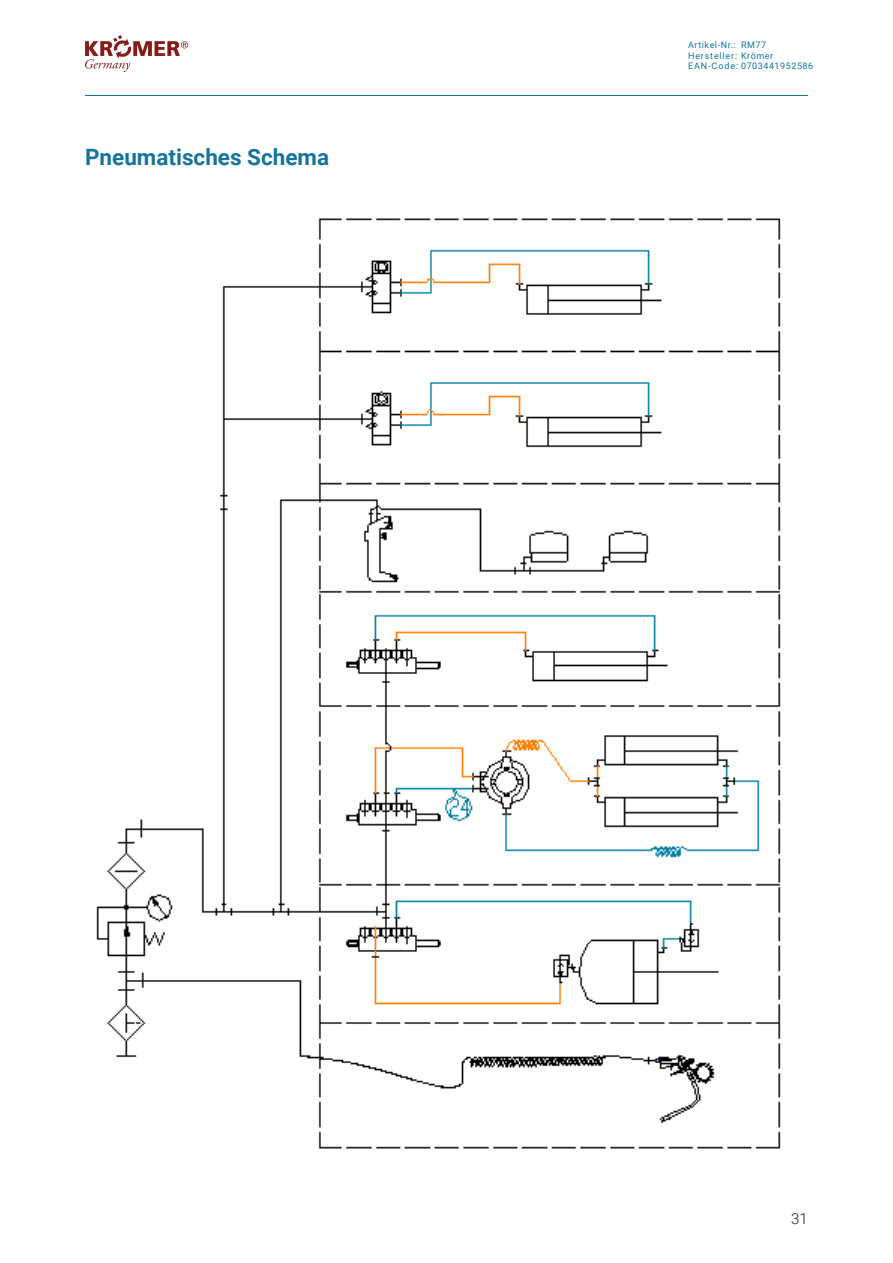
<style>
.page{position:relative;width:893px;height:1263px;background:#fff}
.page>*{position:absolute;margin:0;border:0;box-sizing:border-box;transform-origin:0 0}
.t1{font:700 22.5px "Roboto";color:#16749b}
.t2{font:300 15px "Roboto";color:#231f20}
.t3{font:9px/10.8px "Roboto";letter-spacing:.06em;color:#16749b}
</style>
<div class="page">
<svg style="left:85px;top:35px;width:103px;height:37px"></svg>
<hr style="left:85px;top:95px;width:723px;height:1px;background:#16749b">
<img style="left:96px;top:218px;width:685px;height:931px">
<h1 class="t1" style="left:85px;top:141px;width:246px">Pneumatisches Schema</h1>
<p class="t3" style="left:688px;top:39px;width:127px">Artikel-Nr.:<br>Hersteller: Krömer<br>EAN-Code: 0703441952586</p>
<p class="t3" style="left:741px;top:39px;width:27px">RM77</p>
<h2 class="t2" style="left:791px;top:1208px;width:18px">31</h2>
</div>
